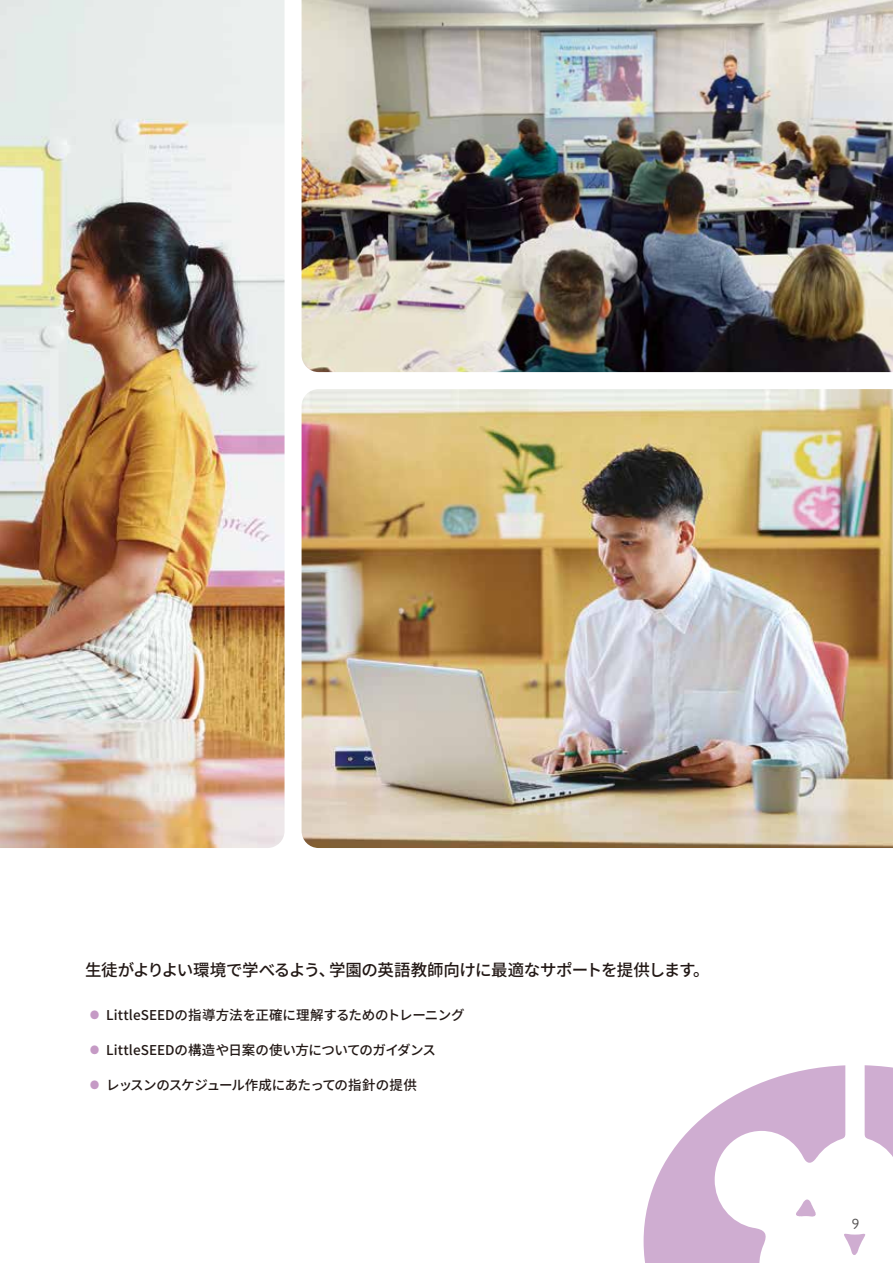
<style>
.page{position:relative;width:893px;height:1263px;background:#fff}
.page>*{position:absolute;margin:0;border:0;box-sizing:border-box;transform-origin:0 0}
.t1{font:500 16.5px "Source Han Sans";letter-spacing:-.025em;color:#221815}
.t2{font:15px "Gill Sans Nova";color:#595757}
.t3{font:500 13.5px "Source Han Sans";letter-spacing:-.01em;color:#221815}
.t4{font:500 13.5px "Source Han Sans";letter-spacing:-.04em;color:#221815}
.s1{font-size:31.05px;color:#c59ac5}
</style>
<div class="page">
<svg style="left:644px;top:1065px;width:249px;height:198px"></svg>
<img style="left:0;top:0;width:285px;height:848px">
<img style="left:301px;top:0;width:592px;height:373px">
<img style="left:301px;top:389px;width:592px;height:459px">
<p class="t1" style="left:85px;top:960px;width:626px">生徒がよりよい環境で学べるよう、学園の英語教師向けに最適なサポートを提供します。</p>
<p class="t3" style="left:89px;top:1007px;width:377px"><span class="s1">•</span> LittleSEEDの指導方法を正確に理解するためのトレーニング</p>
<p class="t3" style="left:89px;top:1042px;width:348px"><span class="s1">•</span> LittleSEEDの構造や日案の使い方についてのガイダンス</p>
<p class="t4" style="left:89px;top:1078px;width:329px"><span class="s1">•</span> レッスンのスケジュール作成にあたっての指針の提供</p>
<p class="t2" style="left:851px;top:1214px;width:9px">9</p>
</div>
